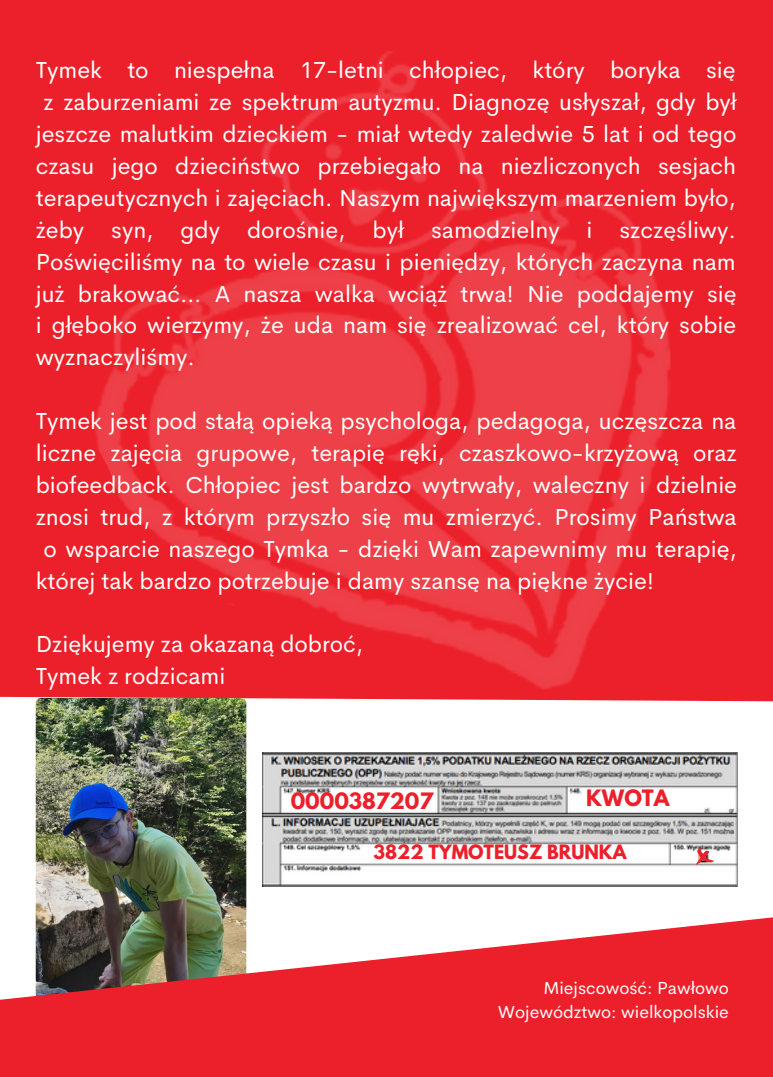
<style>
.page{position:relative;width:773px;height:1077px;background:#fff}
.page>*{position:absolute;margin:0;border:0;box-sizing:border-box;transform-origin:0 0}
.t1{font:23.25px/32px "Cerebri Sans";color:#fff}
.t2{font:700 20px "League Spartan";color:#ec202a}
.t3{font:17.5px/23.2px "Cerebri Sans";color:#fff;text-align:right}
.t4{font:700 17.5px "League Spartan";color:#ec202a}
</style>
<div class="page">
<div style="left:0;top:0;width:772px;height:1076px;background:#ec202a"></div>
<div style="left:0;top:696px;width:772px;height:212px;background:#fff"></div>
<img style="left:91px;top:51px;width:591px;height:664px">
<img style="left:263px;top:752px;width:474px;height:133px">
<svg style="left:695px;top:847px;width:19px;height:17px"></svg>
<img style="left:36px;top:697px;width:210px;height:302px;border-radius:5px">
<svg style="left:0;top:908px;width:772px;height:92px"></svg>
<p class="t1" style="left:36px;top:54px;width:701px">Tymek to niespełna 17-letni chłopiec, który boryka się</p>
<p class="t1" style="left:44px;top:86px;width:694px">z zaburzeniami ze spektrum autyzmu. Diagnozę usłyszał, gdy był</p>
<p class="t1" style="left:36px;top:118px;width:702px">jeszcze malutkim dzieckiem - miał wtedy zaledwie 5 lat i od tego</p>
<p class="t1" style="left:36px;top:150px;width:702px">czasu jego dzieciństwo przebiegało na niezliczonych sesjach</p>
<p class="t1" style="left:36px;top:182px;width:701px">terapeutycznych i zajęciach. Naszym największym marzeniem było,</p>
<p class="t1" style="left:36px;top:213px;width:701px">żeby syn, gdy dorośnie, był samodzielny i szczęśliwy.</p>
<p class="t1" style="left:36px;top:245px;width:701px">Poświęciliśmy na to wiele czasu i pieniędzy, których zaczyna nam</p>
<p class="t1" style="left:36px;top:277px;width:702px">już brakować… A nasza walka wciąż trwa! Nie poddajemy się</p>
<p class="t1" style="left:36px;top:309px;width:702px">i głęboko wierzymy, że uda nam się zrealizować cel, który sobie</p>
<p class="t1" style="left:36px;top:341px;width:161px">wyznaczyliśmy.</p>
<p class="t1" style="left:36px;top:405px;width:702px">Tymek jest pod stałą opieką psychologa, pedagoga, uczęszcza na</p>
<p class="t1" style="left:36px;top:437px;width:702px">liczne zajęcia grupowe, terapię ręki, czaszkowo-krzyżową oraz</p>
<p class="t1" style="left:36px;top:468px;width:702px">biofeedback. Chłopiec jest bardzo wytrwały, waleczny i dzielnie</p>
<p class="t1" style="left:36px;top:500px;width:702px">znosi trud, z którym przyszło się mu zmierzyć. Prosimy Państwa</p>
<p class="t1" style="left:44px;top:532px;width:694px">o wsparcie naszego Tymka - dzięki Wam zapewnimy mu terapię,</p>
<p class="t1" style="left:36px;top:564px;width:620px">której tak bardzo potrzebuje i damy szansę na piękne życie!</p>
<p class="t1" style="left:36px;top:628px;width:329px">Dziękujemy za okazaną dobroć,<br>Tymek z rodzicami</p>
<p class="t2" style="left:291px;top:791px;width:144px">0000387207</p>
<p class="t2" style="left:586px;top:788px;width:85px">KWOTA</p>
<p class="t4" style="left:373px;top:843px;width:254px">3822 TYMOTEUSZ BRUNKA</p>
<p class="t3" style="left:497px;top:976px;width:233px">Miejscowość: Pawłowo<br>Województwo: wielkopolskie</p>
</div>
